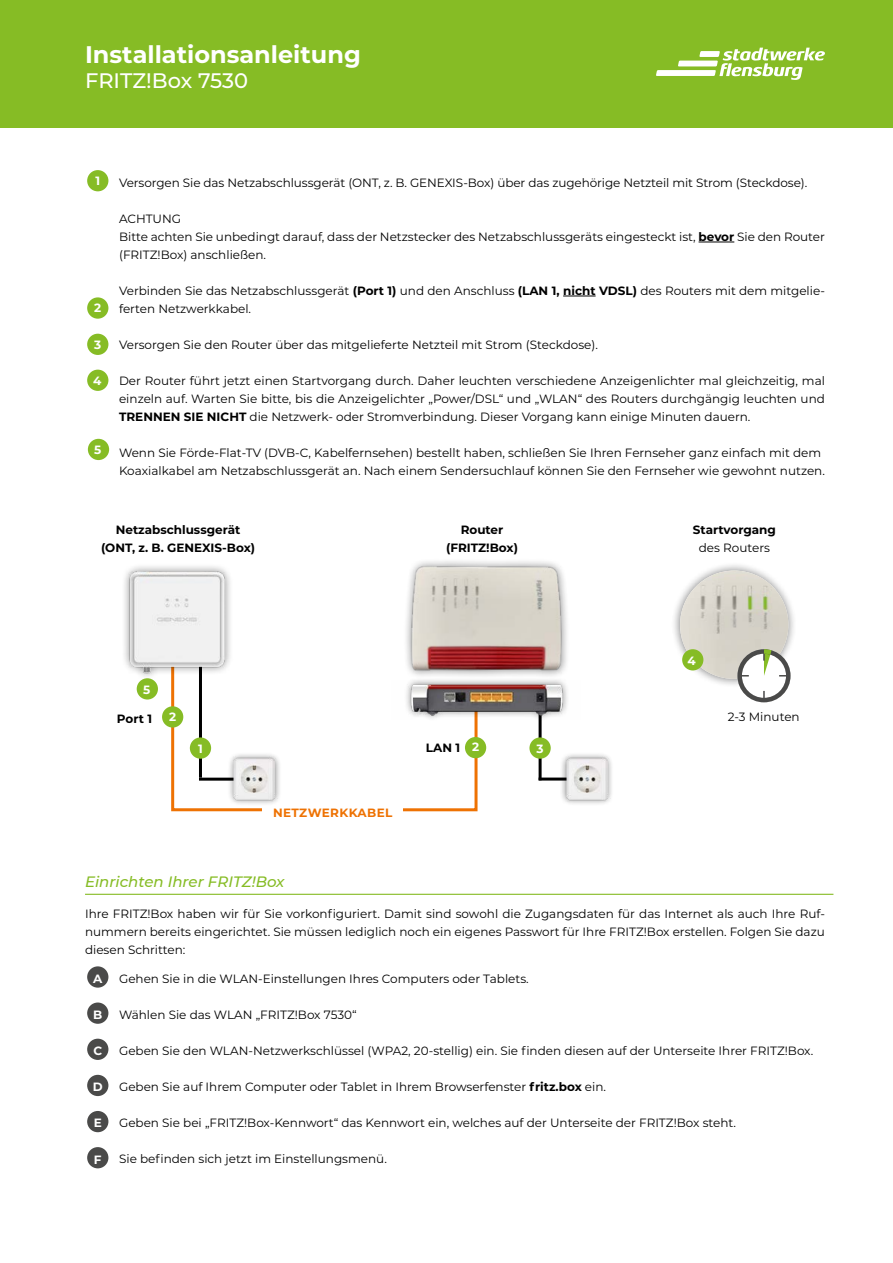
<style>
.page{position:relative;width:893px;height:1263px;background:#fff}
.page>*{position:absolute;margin:0;border:0;box-sizing:border-box;transform-origin:0 0}
.t1{font:700 24px "Montserrat";color:#fff}
.t2{font:500 21px "Montserrat";color:#fff}
.t3{font:italic 500 15px "Montserrat";color:#86bc25}
.t4{font:12px/18px "Montserrat";color:#000}
.t5{font:700 12px/18px "Montserrat";color:#000;text-align:center}
.t6{font:700 12px "Montserrat";color:#fff}
.t7{font:700 12px "Montserrat";letter-spacing:.03em;color:#ee7203}
.s1{font-weight:700}
</style>
<div class="page">
<hr style="left:85px;top:894px;width:748px;height:1px;background:#86bc25">
<div style="left:87px;top:1075px;width:21px;height:21px;background:#4a4a49;border-radius:50%"></div>
<div style="left:87px;top:1111px;width:21px;height:21px;background:#4a4a49;border-radius:50%"></div>
<div style="left:87px;top:1147px;width:21px;height:21px;background:#4a4a49;border-radius:50%"></div>
<div style="left:87px;top:966px;width:21px;height:22px;background:#4a4a49;border-radius:50%"></div>
<div style="left:87px;top:1002px;width:21px;height:22px;background:#4a4a49;border-radius:50%"></div>
<div style="left:87px;top:1039px;width:21px;height:21px;background:#4a4a49;border-radius:50%"></div>
<div style="left:0;top:0;width:893px;height:128px;background:#86bc25"></div>
<svg style="left:656px;top:48px;width:169px;height:32px"></svg>
<div style="left:87px;top:170px;width:21px;height:21px;background:#86bc25;border-radius:50%"></div>
<hr style="left:699px;top:242px;width:35px;height:1px;background:#000">
<hr style="left:563px;top:296px;width:33px;height:1px;background:#000">
<div style="left:87px;top:297px;width:21px;height:22px;background:#86bc25;border-radius:50%"></div>
<div style="left:87px;top:334px;width:21px;height:21px;background:#86bc25;border-radius:50%"></div>
<div style="left:87px;top:370px;width:21px;height:21px;background:#86bc25;border-radius:50%"></div>
<div style="left:88px;top:439px;width:21px;height:21px;background:#86bc25;border-radius:50%"></div>
<div style="left:671px;top:561px;width:127px;height:127px;background:#000;opacity:.5"></div>
<img style="left:680px;top:570px;width:108px;height:109px;border-radius:54px">
<svg style="left:740px;top:651px;width:48px;height:49px"></svg>
<div style="left:737px;top:649px;width:53px;height:53px;border:4px solid #4a4a49;border-radius:50%"></div>
<svg style="left:763px;top:691px;width:2px;height:8px"></svg>
<svg style="left:759px;top:647px;width:29px;height:29px"></svg>
<div style="left:682px;top:649px;width:21px;height:21px;background:#86bc25;border-radius:50%"></div>
<svg style="left:170px;top:681px;width:308px;height:131px"></svg>
<hr style="left:539px;top:777px;width:39px;height:3px;background:#000">
<hr style="left:199px;top:778px;width:40px;height:3px;background:#000">
<div style="left:263px;top:796px;width:140px;height:30px;background:#fff"></div>
<hr style="left:539px;top:706px;width:3px;height:74px;background:#000">
<div style="left:560px;top:752px;width:54px;height:54px;background:#000;opacity:.5"></div>
<img style="left:565px;top:757px;width:45px;height:44px">
<hr style="left:199px;top:652px;width:3px;height:126px;background:#000">
<div style="left:227px;top:752px;width:55px;height:54px;background:#000;opacity:.5"></div>
<img style="left:233px;top:757px;width:45px;height:44px">
<div style="left:162px;top:706px;width:21px;height:21px;background:#86bc25;border-radius:50%"></div>
<div style="left:190px;top:737px;width:21px;height:22px;background:#86bc25;border-radius:50%"></div>
<div style="left:529px;top:737px;width:22px;height:22px;background:#86bc25;border-radius:50%"></div>
<img style="left:391px;top:561px;width:176px;height:159px">
<div style="left:121px;top:563px;width:112px;height:118px;background:#000;opacity:.5"></div>
<img style="left:129px;top:572px;width:97px;height:102px">
<div style="left:465px;top:737px;width:21px;height:21px;background:#86bc25;border-radius:50%"></div>
<div style="left:137px;top:678px;width:21px;height:21px;background:#86bc25;border-radius:50%"></div>
<div style="left:404px;top:677px;width:166px;height:45px;background:#000;opacity:.5"></div>
<h1 class="t1" style="left:85px;top:37px;width:277px">Installationsanleitung</h1>
<h2 class="t2" style="left:85px;top:66px;width:165px">FRITZ!Box 7530</h2>
<p class="t6" style="left:95px;top:172px;width:6px">1</p>
<p class="t4" style="left:119px;top:173px;width:690px">Versorgen Sie das Netzabschlussgerät (ONT, z. B. GENEXIS-Box) über das zugehörige Netzteil mit Strom (Steckdose).</p>
<p class="t4" style="left:119px;top:209px;width:707px">ACHTUNG<br>Bitte achten Sie unbedingt darauf, dass der Netzstecker des Netzabschlussgeräts eingesteckt ist, <span class="s1">bevor</span> Sie den Router (FRITZ!Box) anschließen.</p>
<p class="t4" style="left:119px;top:281px;width:707px">Verbinden Sie das Netzabschlussgerät <span class="s1">(Port 1)</span> und den Anschluss <span class="s1">(LAN 1, nicht VDSL)</span> des Routers mit dem mitgelie&shy;ferten Netzwerkkabel.</p>
<p class="t4" style="left:119px;top:335px;width:480px">Versorgen Sie den Router über das mitgelieferte Netzteil mit Strom (Steckdose).</p>
<p class="t4" style="left:119px;top:371px;width:707px;text-align:justify">Der Router führt jetzt einen Startvorgang durch. Daher leuchten verschiedene Anzeigenlichter mal gleichzeitig, mal einzeln auf. Warten Sie bitte, bis die Anzeigelichter „Power/DSL“ und „WLAN“ des Routers durchgängig leuchten und <span class="s1">TRENNEN SIE NICHT</span> die Netzwerk- oder Stromverbindung. Dieser Vorgang kann einige Minuten dauern.</p>
<p class="t4" style="left:119px;top:443px;width:707px">Wenn Sie Förde-Flat-TV (DVB-C, Kabelfernsehen) bestellt haben, schließen Sie Ihren Fernseher ganz einfach mit dem<br>Koaxialkabel am Netzabschlussgerät an. Nach einem Sendersuchlauf können Sie den Fernseher wie gewohnt nutzen.</p>
<p class="t6" style="left:94px;top:299px;width:9px">2</p>
<p class="t6" style="left:94px;top:336px;width:9px">3</p>
<p class="t6" style="left:93px;top:372px;width:10px">4</p>
<p class="t6" style="left:94px;top:441px;width:9px">5</p>
<p class="t5" style="left:101px;top:520px;width:156px">Netzabschlussgerät (ONT, z. B. GENEXIS-Box)</p>
<p class="t5" style="left:446px;top:520px;width:73px">Router (FRITZ!Box)</p>
<p class="t6" style="left:143px;top:681px;width:9px">5</p>
<p class="t5" style="left:117px;top:709px;width:37px">Port 1</p>
<p class="t6" style="left:169px;top:708px;width:9px">2</p>
<p class="t6" style="left:198px;top:740px;width:6px">1</p>
<p class="t6" style="left:472px;top:738px;width:9px">2</p>
<p class="t6" style="left:537px;top:740px;width:9px">3</p>
<p class="t5" style="left:426px;top:738px;width:36px">LAN 1</p>
<p class="t7" style="left:273px;top:804px;width:121px">NETZWERKKABEL</p>
<p class="t5" style="left:693px;top:520px;width:85px">Startvorgang</p>
<p class="t4" style="left:699px;top:538px;width:73px">des Routers</p>
<p class="t6" style="left:688px;top:652px;width:10px">4</p>
<p class="t4" style="left:728px;top:707px;width:73px">2-3 Minuten</p>
<p class="t3" style="left:85px;top:871px;width:201px">Einrichten Ihrer FRITZ!Box</p>
<p class="t4" style="left:85px;top:905px;width:741px;text-align:justify">Ihre FRITZ!Box haben wir für Sie vorkonfiguriert. Damit sind sowohl die Zugangsdaten für das Internet als auch Ihre Ruf&shy;nummern bereits eingerichtet. Sie müssen lediglich noch ein eigenes Passwort für Ihre FRITZ!Box erstellen. Folgen Sie dazu diesen Schritten:</p>
<p class="t4" style="left:119px;top:970px;width:411px">Gehen Sie in die WLAN-Einstellungen Ihres Computers oder Tablets.</p>
<p class="t4" style="left:119px;top:1006px;width:239px">Wählen Sie das WLAN „FRITZ!Box 7530“</p>
<p class="t4" style="left:119px;top:1042px;width:696px">Geben Sie den WLAN-Netzwerkschlüssel (WPA2, 20-stellig) ein. Sie finden diesen auf der Unterseite Ihrer FRITZ!Box.</p>
<p class="t4" style="left:119px;top:1078px;width:489px">Geben Sie auf Ihrem Computer oder Tablet in Ihrem Browserfenster <span class="s1">fritz.box</span> ein.</p>
<p class="t4" style="left:119px;top:1114px;width:618px">Geben Sie bei „FRITZ!Box-Kennwort“ das Kennwort ein, welches auf der Unterseite der FRITZ!Box steht.</p>
<p class="t4" style="left:119px;top:1150px;width:269px">Sie befinden sich jetzt im Einstellungsmenü.</p>
<p class="t6" style="left:93px;top:970px;width:11px">A</p>
<p class="t6" style="left:93px;top:1006px;width:11px">B</p>
<p class="t6" style="left:93px;top:1042px;width:10px">C</p>
<p class="t6" style="left:93px;top:1078px;width:11px">D</p>
<p class="t6" style="left:94px;top:1114px;width:10px">E</p>
<p class="t6" style="left:94px;top:1150px;width:9px">F</p>
</div>
